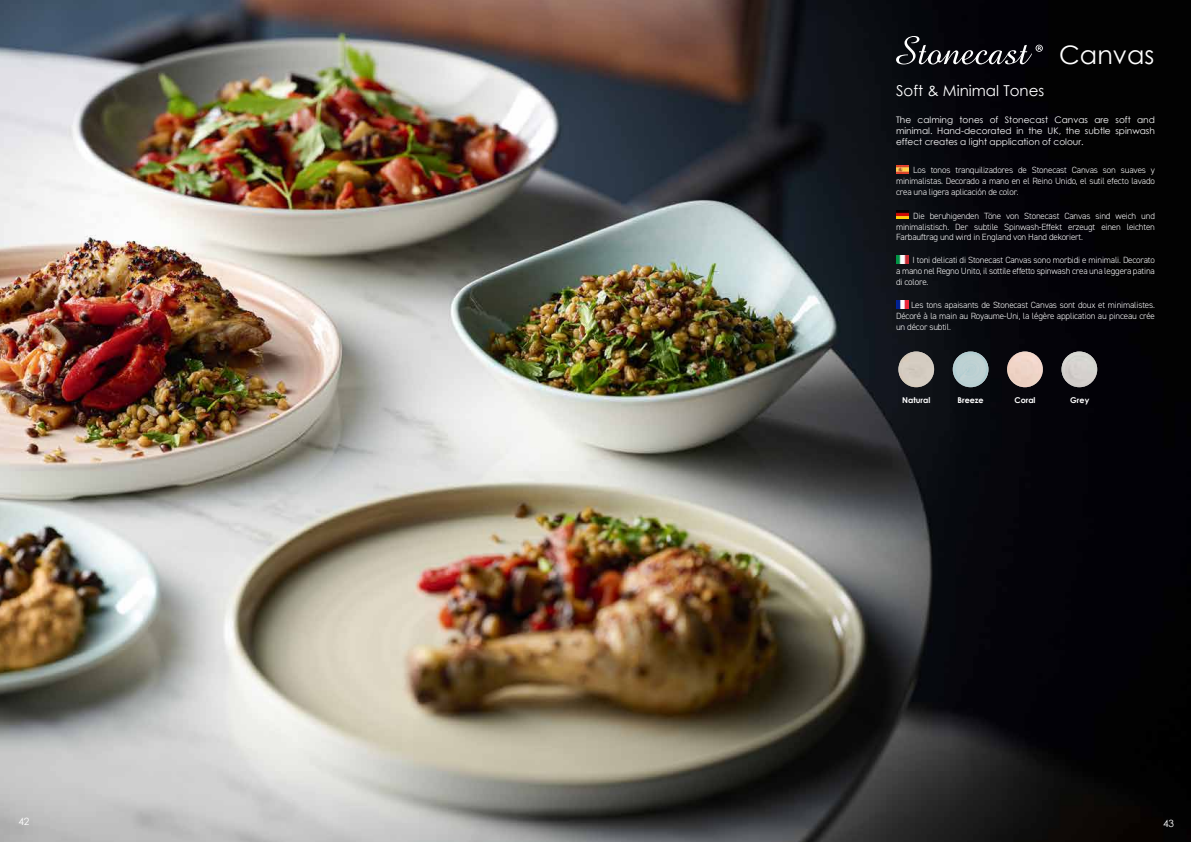
<style>
.page{position:relative;width:1191px;height:842px;background:#fff}
.page>*{position:absolute;margin:0;border:0;box-sizing:border-box;transform-origin:0 0}
.t1{font:25.5px "Century Gothic";color:#fff}
.t2{font:15px "Century Gothic";color:#fff}
.t3{font:10px "Century Gothic";color:#fff}
.t4{font:300 9px/10.8px "DIN2014";letter-spacing:-.02em;color:#fff;text-align:justify}
.t5{font:9px/10.8px "Century Gothic";color:#fff;text-align:justify}
.t6{font:700 8px "Century Gothic";color:#fff}
</style>
<div class="page">
<img style="left:0;top:0;width:1191px;height:842px">
<svg style="left:896px;top:36px;width:146px;height:28px;background:#2f2f34"></svg>
<svg style="left:896px;top:165px;width:12px;height:8px"></svg>
<svg style="left:896px;top:211px;width:12px;height:8px"></svg>
<svg style="left:896px;top:255px;width:12px;height:8px"></svg>
<svg style="left:896px;top:300px;width:12px;height:8px"></svg>
<img style="left:898px;top:351px;width:36px;height:36px;border-radius:18px">
<img style="left:952px;top:351px;width:36px;height:36px;border-radius:18px">
<img style="left:1007px;top:351px;width:35px;height:36px;border-radius:18px">
<img style="left:1061px;top:351px;width:36px;height:36px;border-radius:18px">
<h2 class="t2" style="left:896px;top:80px;width:150px">Soft &amp; Minimal Tones</h2>
<h1 class="t1" style="left:1059px;top:37px;width:97px">Canvas</h1>
<p class="t5" style="left:896px;top:114px;width:260px">The calming tones of Stonecast Canvas are soft and minimal. Hand-decorated in the UK, the subtle spinwash effect creates a light application of colour.</p>
<p class="t4" style="left:896px;top:165px;width:260px;text-indent:17px">Los tonos tranquilizadores de Stonecast Canvas son suaves y minimalistas. Decorado a mano en el Reino Unido, el sutil efecto lavado crea una ligera aplicación de color.</p>
<p class="t4" style="left:896px;top:210px;width:260px;text-indent:17px">Die beruhigenden Töne von Stonecast Canvas sind weich und minimalistisch. Der subtile Spinwash-Effekt erzeugt einen leichten Farbauftrag und wird in England von Hand dekoriert.</p>
<p class="t4" style="left:896px;top:255px;width:260px;text-indent:16px">I toni delicati di Stonecast Canvas sono morbidi e minimali. Decorato a mano nel Regno Unito, il sottile effetto spinwash crea una leggera patina di colore.</p>
<p class="t4" style="left:896px;top:300px;width:260px;text-indent:15px">Les tons apaisants de Stonecast Canvas sont doux et minimalistes.<br>Décoré à la main au Royaume-Uni, la légère application au pinceau crée un décor subtil.</p>
<p class="t6" style="left:902px;top:394px;width:30px">Natural</p>
<p class="t6" style="left:957px;top:394px;width:28px">Breeze</p>
<p class="t6" style="left:1014px;top:394px;width:23px">Coral</p>
<p class="t6" style="left:1070px;top:394px;width:21px">Grey</p>
<p class="t3" style="left:18px;top:815px;width:13px">42</p>
<p class="t3" style="left:1163px;top:816px;width:12px">43</p>
</div>
